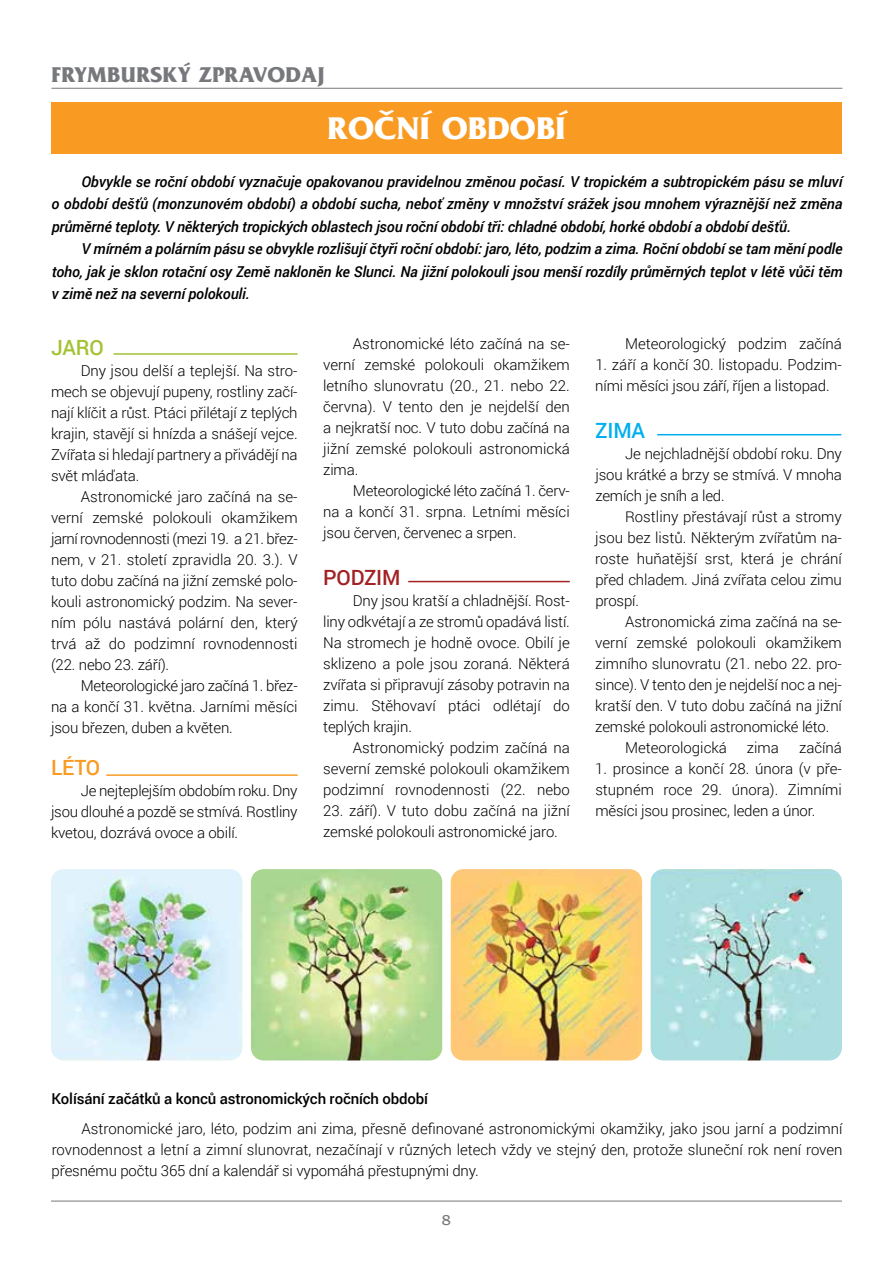
<style>
.page{position:relative;width:893px;height:1263px;background:#fff}
.page>*{position:absolute;margin:0;border:0;box-sizing:border-box;transform-origin:0 0}
.t1{font:33px "France CE Bold";letter-spacing:.01em;color:#fff}
.t2{font:22.5px "France CE Bold";letter-spacing:.015em;color:#76787c}
.t3{font:500 21px "Roboto";letter-spacing:-.01em;color:#a22123}
.t4{font:500 21px "Roboto";color:#a4c232}
.t5{font:500 21px "Roboto";color:#f99b22}
.t6{font:500 21px "Roboto";color:#00aeef}
.t7{font:300 15px/21px "Roboto";letter-spacing:-.01em;color:#000;text-align:justify}
.t8{font:italic 500 15px/22.5px "Roboto";letter-spacing:-.01em;color:#000;text-align:justify}
.t9{font:500 15px "Roboto";letter-spacing:-.01em;color:#000}
.t10{font:15px "France CE";color:#76787c}
</style>
<div class="page">
<hr style="left:51px;top:88px;width:791px;height:1px;background:#76787c">
<hr style="left:51px;top:1201px;width:791px;height:1px;background:#76787c">
<div style="left:51px;top:102px;width:791px;height:51px;background:#f99b22"></div>
<img style="left:51px;top:869px;width:191px;height:191px;border-radius:13px">
<img style="left:251px;top:869px;width:191px;height:191px;border-radius:13px">
<img style="left:451px;top:869px;width:191px;height:191px;border-radius:13px">
<img style="left:651px;top:869px;width:191px;height:191px;border-radius:13px">
<hr style="left:114px;top:353px;width:184px;height:2px;background:#a4c232">
<hr style="left:106px;top:774px;width:192px;height:2px;background:#f99b22">
<hr style="left:408px;top:581px;width:162px;height:1px;background:#a22123">
<hr style="left:657px;top:434px;width:184px;height:1px;background:#00aeef">
<p class="t2" style="left:52px;top:61px;width:274px">FRYMBURSKÝ ZPRAVODAJ</p>
<p class="t1" style="left:328px;top:109px;width:239px">ROČNÍ OBDOBÍ</p>
<p class="t8" style="left:52px;top:170px;width:792px;text-indent:30px">Obvykle se roční období vyznačuje opakovanou pravidelnou změnou počasí. V tropickém a subtropickém pásu se mluví o období dešťů (monzunovém období) a období sucha, neboť změny v množství srážek jsou mnohem výraznější než změna průměrné teploty. V některých tropických oblastech jsou roční období tři: chladné období, horké období a období dešťů.</p>
<p class="t8" style="left:52px;top:237px;width:792px;text-indent:30px">V mírném a polárním pásu se obvykle rozlišují čtyři roční období: jaro, léto, podzim a zima. Roční období se tam mění podle toho, jak je sklon rotační osy Země nakloněn ke Slunci. Na jižní polokouli jsou menší rozdíly průměrných teplot v létě vůči těm v zimě než na severní polokouli.</p>
<p class="t4" style="left:51px;top:333px;width:54px">JARO</p>
<p class="t7" style="left:51px;top:360px;width:248px;text-indent:30px">Dny jsou delší a teplejší. Na stro&shy;mech se objevují pupeny, rostliny začí&shy;nají klíčit a růst. Ptáci přilétají z teplých krajin, stavějí si hnízda a snášejí vejce.<br>Zvířata si hledají partnery a přivádějí na svět mláďata.</p>
<p class="t7" style="left:51px;top:486px;width:248px;text-indent:30px">Astronomické jaro začíná na se&shy;verní zemské polokouli okamžikem jarní rovnodennosti (mezi 19. a 21. břez&shy;nem, v 21. století zpravidla 20. 3.). V tuto dobu začíná na jižní zemské polo&shy;kouli astronomický podzim. Na sever&shy;ním pólu nastává polární den, který trvá až do podzimní rovnodennosti (22. nebo 23. září).</p>
<p class="t7" style="left:51px;top:675px;width:248px;text-indent:30px">Meteorologické jaro začíná 1. břez&shy;na a končí 31. května. Jarními měsíci jsou březen, duben a květen.</p>
<p class="t5" style="left:51px;top:753px;width:51px">LÉTO</p>
<p class="t7" style="left:51px;top:780px;width:248px;text-indent:30px">Je nejteplejším obdobím roku. Dny jsou dlouhé a pozdě se stmívá. Rostliny kvetou, dozrává ovoce a obilí.</p>
<p class="t7" style="left:323px;top:333px;width:248px;text-indent:30px">Astronomické léto začíná na se&shy;verní zemské polokouli okamžikem letního slunovratu (20., 21. nebo 22. června). V tento den je nejdelší den a nejkratší noc. V tuto dobu začíná na jižní zemské polokouli astronomická zima.</p>
<p class="t7" style="left:323px;top:480px;width:248px;text-indent:30px">Meteorologické léto začíná 1. červ&shy;na a končí 31. srpna. Letními měsíci jsou červen, červenec a srpen.</p>
<p class="t3" style="left:323px;top:563px;width:79px">PODZIM</p>
<p class="t7" style="left:323px;top:589px;width:248px;text-indent:30px">Dny jsou kratší a chladnější. Rost&shy;liny odkvétají a ze stromů opadává listí.<br>Na stromech je hodně ovoce. Obilí je sklizeno a pole jsou zoraná. Některá zvířata si připravují zásoby potravin na zimu. Stěhovaví ptáci odlétají do teplých krajin.</p>
<p class="t7" style="left:323px;top:736px;width:248px;text-indent:30px">Astronomický podzim začíná na severní zemské polokouli okamžikem podzimní rovnodennosti (22. nebo</p>
<p class="t7" style="left:323px;top:799px;width:248px">23. září). V tuto dobu začíná na jižní zemské polokouli astronomické jaro.</p>
<p class="t7" style="left:625px;top:333px;width:218px">Meteorologický podzim začíná</p>
<p class="t7" style="left:595px;top:354px;width:248px">1. září a končí 30. listopadu. Podzim&shy;ními měsíci jsou září, říjen a listopad.</p>
<p class="t6" style="left:595px;top:416px;width:51px">ZIMA</p>
<p class="t7" style="left:595px;top:442px;width:248px;text-indent:30px">Je nejchladnější období roku. Dny jsou krátké a brzy se stmívá. V mnoha zemích je sníh a led.</p>
<p class="t7" style="left:595px;top:505px;width:248px;text-indent:30px">Rostliny přestávají růst a stromy jsou bez listů. Některým zvířatům na&shy;roste huňatější srst, která je chrání před chladem. Jiná zvířata celou zimu prospí.</p>
<p class="t7" style="left:595px;top:610px;width:248px;text-indent:30px">Astronomická zima začíná na se&shy;verní zemské polokouli okamžikem zimního slunovratu (21. nebo 22. pro&shy;since). V tento den je nejdelší noc a nej&shy;kratší den. V tuto dobu začíná na jižní zemské polokouli astronomické léto.</p>
<p class="t7" style="left:625px;top:736px;width:103px">Meteorologická</p>
<p class="t7" style="left:747px;top:736px;width:34px">zima</p>
<p class="t7" style="left:799px;top:736px;width:44px">začíná</p>
<p class="t7" style="left:595px;top:757px;width:248px">1. prosince a končí 28. února (v pře&shy;stupném roce 29. února). Zimními měsíci jsou prosinec, leden a únor.</p>
<p class="t9" style="left:52px;top:1088px;width:378px">Kolísání začátků a konců astronomických ročních období</p>
<p class="t7" style="left:52px;top:1117px;width:792px;text-indent:30px">Astronomické jaro, léto, podzim ani zima, přesně definované astronomickými okamžiky, jako jsou jarní a podzimní rovnodennost a letní a zimní slunovrat, nezačínají v různých letech vždy ve stejný den, protože sluneční rok není roven přesnému počtu 365 dní a kalendář si vypomáhá přestupnými dny.</p>
<p class="t10" style="left:442px;top:1212px;width:10px">8</p>
</div>
